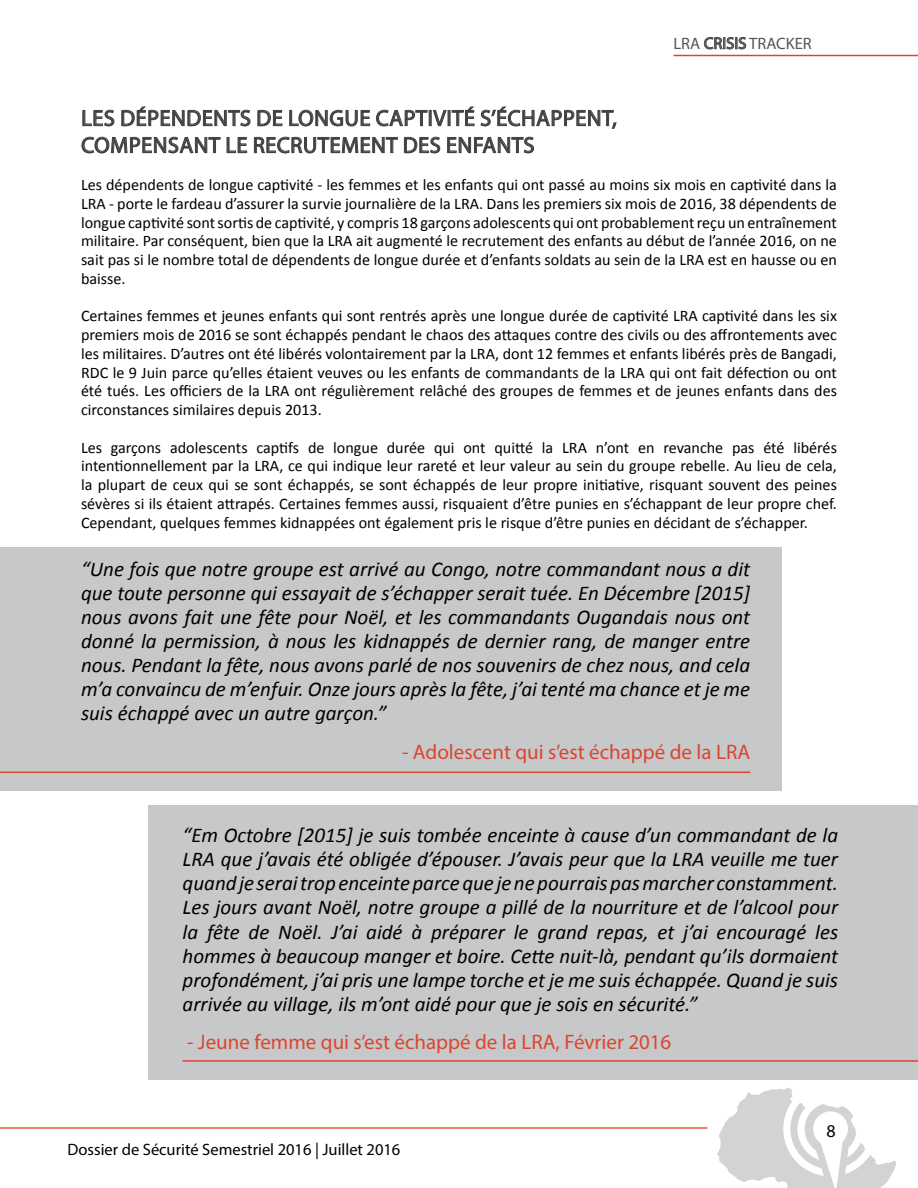
<style>
.page{position:relative;width:918px;height:1188px;background:#fff}
.page>*{position:absolute;margin:0;border:0;box-sizing:border-box;transform-origin:0 0}
.t1{font:22.5px/27px "Myriad Pro";letter-spacing:.02em;color:#414042}
.t2{font:italic 21px/24px "Calibri";color:#000;text-align:justify}
.t3{font:21px "Myriad Pro";color:#dc452f}
.t4{font:18px "Myriad Pro";color:#000}
.t5{font:16.5px "Myriad Pro";color:#000}
.t6{font:16.5px "Myriad Pro";color:#565659}
.t7{font:16.2px/18.8px "Calibri";color:#000;text-align:justify}
</style>
<div class="page">
<svg style="left:704px;top:37px;width:42px;height:13px"></svg>
<hr style="left:674px;top:55px;width:244px;height:1px;background:#dc452f">
<svg style="left:717px;top:1088px;width:179px;height:100px"></svg>
<hr style="left:0;top:1127px;width:707px;height:2px;background:#df5a3d">
<svg style="left:81px;top:106px;width:536px;height:48px"></svg>
<div style="left:0;top:547px;width:782px;height:244px;background:#c7c8ca"></div>
<div style="left:148px;top:805px;width:770px;height:275px;background:#c7c8ca"></div>
<hr style="left:0;top:772px;width:750px;height:1px;background:#dc452f">
<hr style="left:183px;top:1060px;width:735px;height:2px;background:#dc452f">
<p class="t6" style="left:674px;top:33px;width:140px">LRA CRISIS TRACKER</p>
<h1 class="t1" style="left:81px;top:104px;width:537px">LES DÉPENDENTS DE LONGUE CAPTIVITÉ S’ÉCHAPPENT,<br>COMPENSANT LE RECRUTEMENT DES ENFANTS</h1>
<p class="t7" style="left:81px;top:175px;width:758px">Les dépendents de longue captivité - les femmes et les enfants qui ont passé au moins six mois en captivité dans la LRA - porte le fardeau d’assurer la survie journalière de la LRA. Dans les premiers six mois de 2016, 38 dépendents de longue captivité sont sortis de captivité, y compris 18 garçons adolescents qui ont probablement reçu un entraînement militaire. Par conséquent, bien que la LRA ait augmenté le recrutement des enfants au début de l’année 2016, on ne sait pas si le nombre total de dépendents de longue durée et d’enfants soldats au sein de la LRA est en hausse ou en baisse.</p>
<p class="t7" style="left:81px;top:307px;width:758px">Certaines femmes et jeunes enfants qui sont rentrés après une longue durée de captivité LRA captivité dans les six premiers mois de 2016 se sont échappés pendant le chaos des attaques contre des civils ou des affrontements avec les militaires. D’autres ont été libérés volontairement par la LRA, dont 12 femmes et enfants libérés près de Bangadi, RDC le 9 Juin parce qu’elles étaient veuves ou les enfants de commandants de la LRA qui ont fait défection ou ont été tués. Les officiers de la LRA ont régulièrement relâché des groupes de femmes et de jeunes enfants dans des circonstances similaires depuis 2013.</p>
<p class="t7" style="left:81px;top:438px;width:758px">Les garçons adolescents captifs de longue durée qui ont quitté la LRA n’ont en revanche pas été libérés intentionnellement par la LRA, ce qui indique leur rareté et leur valeur au sein du groupe rebelle. Au lieu de cela, la plupart de ceux qui se sont échappés, se sont échappés de leur propre initiative, risquant souvent des peines sévères si ils étaient attrapés. Certaines femmes aussi, risquaient d’être punies en s’échappant de leur propre chef.<br>Cependant, quelques femmes kidnappées ont également pris le risque d’être punies en décidant de s’échapper.</p>
<p class="t2" style="left:81px;top:557px;width:671px">“Une fois que notre groupe est arrivé au Congo, notre commandant nous a dit que toute personne qui essayait de s’échapper serait tuée. En Décembre [2015] nous avons fait une fête pour Noël, et les commandants Ougandais nous ont donné la permission, à nous les kidnappés de dernier rang, de manger entre nous. Pendant la fête, nous avons parlé de nos souvenirs de chez nous, and cela m’a convaincu de m’enfuir. Onze jours après la fête, j’ai tenté ma chance et je me suis échappé avec un autre garçon.”</p>
<p class="t3" style="left:402px;top:739px;width:350px">- Adolescent qui s’est échappé de la LRA</p>
<p class="t2" style="left:183px;top:823px;width:657px">“Em Octobre [2015] je suis tombée enceinte à cause d’un commandant de la LRA que j’avais été obligée d’épouser. J’avais peur que la LRA veuille me tuer quand je serai trop enceinte parce que je ne pourrais pas marcher constamment.<br>Les jours avant Noël, notre groupe a pillé de la nourriture et de l’alcool pour la fête de Noël. J’ai aidé à préparer le grand repas, et j’ai encouragé les hommes à beaucoup manger et boire. Cette nuit-là, pendant qu’ils dormaient profondément, j’ai pris une lampe torche et je me suis échappée. Quand je suis arrivée au village, ils m’ont aidé pour que je sois en sécurité.”</p>
<p class="t3" style="left:187px;top:1029px;width:486px">- Jeune femme qui s’est échappé de la LRA, Février 2016</p>
<p class="t5" style="left:68px;top:1140px;width:334px">Dossier de Sécurité Semestriel 2016 | Juillet 2016</p>
<p class="t4" style="left:827px;top:1120px;width:11px">8</p>
</div>
